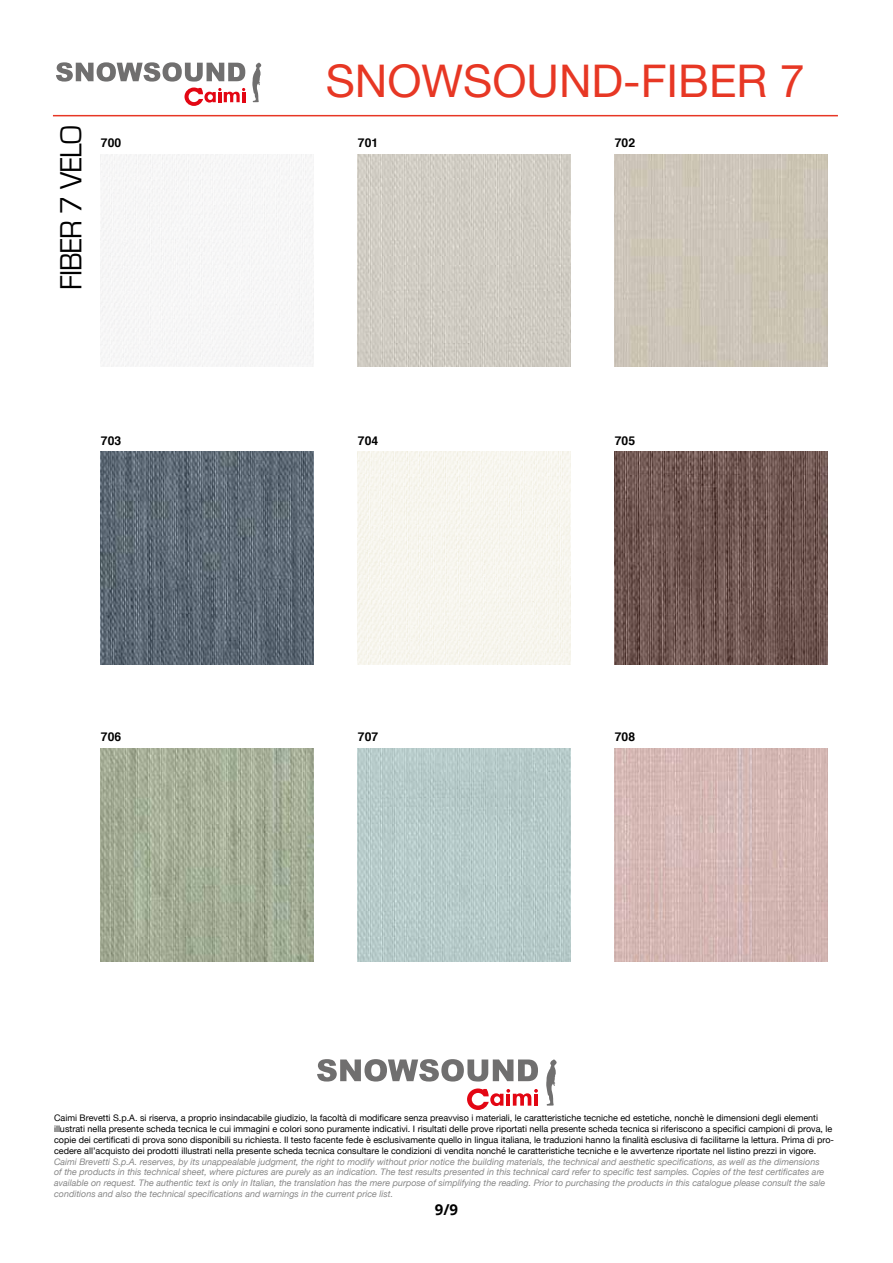
<style>
.page{position:relative;width:893px;height:1263px;background:#fff}
.page>*{position:absolute;margin:0;border:0;box-sizing:border-box;transform-origin:0 0}
.t1{font:45px "Helvetica Neue";color:#e73724}
.t2{font:31.5px "Eurostile";letter-spacing:-.02em;color:#000;scale:.95 1}
.t3{font:700 15px "Open Sans";color:#000}
.t4{font:700 12.15px "Helvetica";color:#000}
.t5{font:9px/10.8px "Helvetica Neue";color:#000}
.t6{font:italic 9px/10.8px "Helvetica Neue";color:#878787}
</style>
<div class="page">
<hr style="left:53px;top:115px;width:785px;height:1px;background:#e73625">
<svg style="left:317px;top:1059px;width:221px;height:22px"></svg>
<svg style="left:546px;top:1059px;width:11px;height:46px"></svg>
<svg style="left:467px;top:1088px;width:71px;height:22px"></svg>
<svg style="left:56px;top:62px;width:189px;height:20px"></svg>
<svg style="left:252px;top:63px;width:9px;height:39px"></svg>
<svg style="left:184px;top:88px;width:61px;height:18px"></svg>
<div style="left:358px;top:451px;width:213px;height:213px;background:#f7f5ee"></div>
<img style="left:615px;top:748px;width:212px;height:213px">
<img style="left:615px;top:154px;width:212px;height:213px">
<img style="left:101px;top:748px;width:213px;height:213px">
<img style="left:101px;top:451px;width:213px;height:213px">
<img style="left:358px;top:748px;width:213px;height:213px">
<img style="left:358px;top:154px;width:213px;height:213px">
<img style="left:615px;top:451px;width:212px;height:213px">
<h2 class="t2" style="left:54px;top:290px;width:175px;rotate:-90deg">FIBER 7 VELO</h2>
<h3 class="t4" style="left:101px;top:133px;width:22px">700</h3>
<h3 class="t4" style="left:101px;top:431px;width:22px">703</h3>
<h3 class="t4" style="left:101px;top:727px;width:22px">706</h3>
<h1 class="t1" style="left:326px;top:48px;width:481px">SNOWSOUND-FIBER 7</h1>
<h3 class="t4" style="left:358px;top:133px;width:22px">701</h3>
<h3 class="t4" style="left:615px;top:133px;width:22px">702</h3>
<h3 class="t4" style="left:358px;top:431px;width:22px">704</h3>
<h3 class="t4" style="left:615px;top:431px;width:22px">705</h3>
<h3 class="t4" style="left:358px;top:727px;width:22px">707</h3>
<h3 class="t4" style="left:615px;top:727px;width:22px">708</h3>
<p class="t5" style="left:54px;top:1113px;width:782px">Caimi Brevetti S.p.A. si riserva, a proprio insindacabile giudizio, la facoltà di modificare senza preavviso i materiali, le caratteristiche tecniche ed estetiche, nonchè le dimensioni degli elementi illustrati nella presente scheda tecnica le cui immagini e colori sono puramente indicativi. I risultati delle prove riportati nella presente scheda tecnica si riferiscono a specifici campioni di prova, le copie dei certificati di prova sono disponibili su richiesta. Il testo facente fede è esclusivamente quello in lingua italiana, le traduzioni hanno la finalità esclusiva di facilitarne la lettura. Prima di pro&shy;cedere all’acquisto dei prodotti illustrati nella presente scheda tecnica consultare le condizioni di vendita nonché le caratteristiche tecniche e le avvertenze riportate nel listino prezzi in vigore.</p>
<p class="t6" style="left:54px;top:1156px;width:773px">Caimi Brevetti S.p.A. reserves, by its unappealable judgment, the right to modify without prior notice the building materials, the technical and aesthetic specifications, as well as the dimensions of the products in this technical sheet, where pictures are purely as an indication. The test results presented in this technical card refer to specific test samples. Copies of the test certificates are available on request. The authentic text is only in Italian, the translation has the mere purpose of simplifying the reading. Prior to purchasing the products in this catalogue please consult the sale conditions and also the technical specifications and warnings in the current price list.</p>
<h3 class="t3" style="left:435px;top:1199px;width:25px">9/9</h3>
</div>
